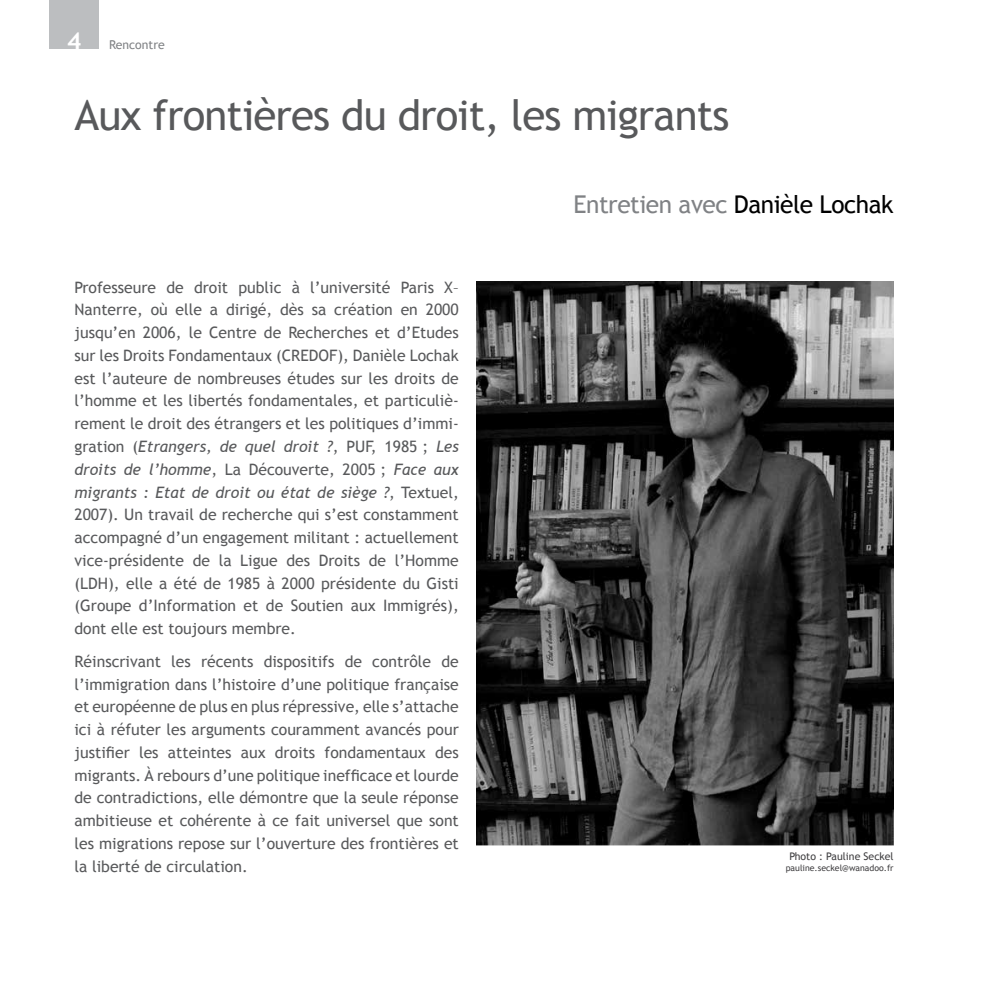
<style>
.page{position:relative;width:993px;height:993px;background:#fff}
.page>*{position:absolute;margin:0;border:0;box-sizing:border-box;transform-origin:0 0}
.t1{font:42px "Trebuchet MS";letter-spacing:-.02em;color:#58595b}
.t2{font:24.5px "Trebuchet MS";letter-spacing:-.02em;color:#808285}
.t3{font:15.75px/22.8px "Trebuchet MS";color:#58595b;text-align:justify}
.t4{font:12.25px "Trebuchet MS";color:#808285}
.t5{font:10.5px "Trebuchet MS";color:#414042}
.t6{font:8.75px "Trebuchet MS";color:#414042}
.s1{font-weight:700;font-size:24.5px;color:#fff}
.s2{font-style:italic}
.s3{color:#000}
</style>
<div class="page">
<div style="left:50px;top:0;width:49px;height:49px;background:#bcbec0"></div>
<img style="left:476px;top:282px;width:417px;height:563px">
<p class="t4" style="left:67px;top:37px;width:99px"><span class="s1">4</span> Rencontre</p>
<h1 class="t1" style="left:74px;top:91px;width:656px">Aux frontières du droit, les migrants</h1>
<p class="t3" style="left:74px;top:276px;width:386px">Professeure de droit public à l’université Paris X– Nanterre, où elle a dirigé, dès sa création en 2000 jusqu’en 2006, le Centre de Recherches et d’Etudes sur les Droits Fondamentaux (CREDOF), Danièle Lochak est l’auteure de nombreuses études sur les droits de l’homme et les libertés fondamentales, et particuliè&shy;rement le droit des étrangers et les politiques d’immi&shy;gration (<span class="s2">Etrangers, de quel droit ?</span>, PUF, 1985 ; <span class="s2">Les droits de l’homme</span>, La Découverte, 2005 ; <span class="s2">Face aux migrants : Etat de droit ou état de siège ?</span>, Textuel, 2007). Un travail de recherche qui s’est constamment accompagné d’un engagement militant : actuellement vice-présidente de la Ligue des Droits de l’Homme (LDH), elle a été de 1985 à 2000 présidente du Gisti (Groupe d’Information et de Soutien aux Immigrés), dont elle est toujours membre.</p>
<p class="t3" style="left:74px;top:649px;width:386px">Réinscrivant les récents dispositifs de contrôle de l’immigration dans l’histoire d’une politique française et européenne de plus en plus répressive, elle s’attache ici à réfuter les arguments couramment avancés pour justifier les atteintes aux droits fondamentaux des migrants. À rebours d’une politique inefficace et lourde de contradictions, elle démontre que la seule réponse ambitieuse et cohérente à ce fait universel que sont les migrations repose sur l’ouverture des frontières et la liberté de circulation.</p>
<h2 class="t2" style="left:573px;top:189px;width:321px">Entretien avec <span class="s3">Danièle Lochak</span></h2>
<p class="t5" style="left:789px;top:850px;width:106px">Photo : Pauline Seckel</p>
<p class="t6" style="left:785px;top:862px;width:109px">pauline.seckel@wanadoo.fr</p>
</div>
